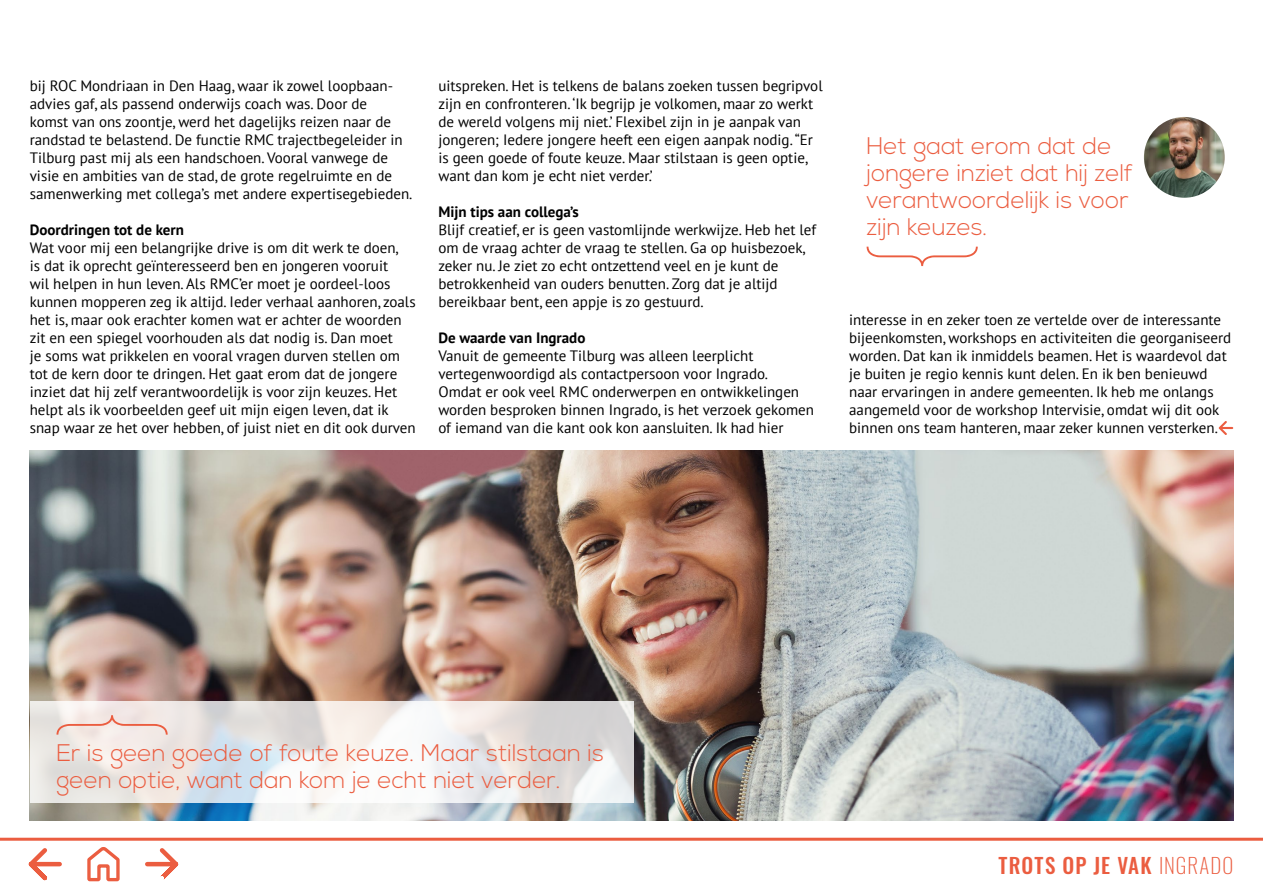
<style>
.page{position:relative;width:1263px;height:893px;background:#fff}
.page>*{position:absolute;margin:0;border:0;box-sizing:border-box;transform-origin:0 0}
.t1{font:300 24px/27px "Nexa";color:#eb5d40}
.t2{font:500 21px "Oswald";letter-spacing:.05em;color:#eb5d40}
.t3{font:15px/18px "PT Sans";color:#000}
.t4{font:700 15px "PT Sans";color:#000}
.s1{font-weight:200}
</style>
<div class="page">
<img style="left:30px;top:451px;width:1203px;height:369px">
<svg style="left:866px;top:247px;width:112px;height:19px"></svg>
<img style="left:1144px;top:117px;width:81px;height:81px;border-radius:40px">
<svg style="left:30px;top:702px;width:604px;height:101px"></svg>
<svg style="left:56px;top:715px;width:112px;height:20px;background:#f1d9d3"></svg>
<svg style="left:1219px;top:421px;width:14px;height:14px"></svg>
<svg style="left:145px;top:848px;width:34px;height:32px"></svg>
<svg style="left:28px;top:848px;width:34px;height:33px"></svg>
<svg style="left:87px;top:847px;width:33px;height:35px"></svg>
<hr style="left:0;top:838px;width:1263px;height:3px;background:#eb5d40">
<p class="t3" style="left:30px;top:76px;width:384px">bij ROC Mondriaan in Den Haag, waar ik zowel loopbaan&shy;advies gaf, als passend onderwijs coach was. Door de<br>komst van ons zoontje, werd het dagelijks reizen naar de randstad te belastend. De functie RMC trajectbegeleider in Tilburg past mij als een handschoen. Vooral vanwege de visie en ambities van de stad, de grote regelruimte en de samenwerking met collega’s met andere expertisegebieden.</p>
<p class="t4" style="left:30px;top:219px;width:156px">Doordringen tot de kern</p>
<p class="t3" style="left:30px;top:238px;width:387px">Wat voor mij een belangrijke drive is om dit werk te doen,<br>is dat ik oprecht geïnteresseerd ben en jongeren vooruit<br>wil helpen in hun leven. Als RMC’er moet je oordeel-loos kunnen mopperen zeg ik altijd. Ieder verhaal aanhoren, zoals het is, maar ook erachter komen wat er achter de woorden zit en een spiegel voorhouden als dat nodig is. Dan moet<br>je soms wat prikkelen en vooral vragen durven stellen om tot de kern door te dringen. Het gaat erom dat de jongere inziet dat hij zelf verantwoordelijk is voor zijn keuzes. Het helpt als ik voorbeelden geef uit mijn eigen leven, dat ik snap waar ze het over hebben, of juist niet en dit ook durven</p>
<p class="t3" style="left:438px;top:76px;width:386px">uitspreken. Het is telkens de balans zoeken tussen begripvol zijn en confronteren. ‘Ik begrijp je volkomen, maar zo werkt de wereld volgens mij niet.’ Flexibel zijn in je aanpak van jongeren; Iedere jongere heeft een eigen aanpak nodig. “Er is geen goede of foute keuze. Maar stilstaan is geen optie, want dan kom je echt niet verder.’</p>
<p class="t4" style="left:438px;top:201px;width:142px">Mijn tips aan collega’s</p>
<p class="t3" style="left:438px;top:220px;width:379px">Blijf creatief, er is geen vastomlijnde werkwijze. Heb het lef om de vraag achter de vraag te stellen. Ga op huisbezoek, zeker nu. Je ziet zo echt ontzettend veel en je kunt de betrokkenheid van ouders benutten. Zorg dat je altijd bereikbaar bent, een appje is zo gestuurd.</p>
<p class="t4" style="left:438px;top:327px;width:148px">De waarde van Ingrado</p>
<p class="t3" style="left:438px;top:346px;width:377px">Vanuit de gemeente Tilburg was alleen leerplicht vertegenwoordigd als contactpersoon voor Ingrado.<br>Omdat er ook veel RMC onderwerpen en ontwikkelingen worden besproken binnen Ingrado, is het verzoek gekomen of iemand van die kant ook kon aansluiten. Ik had hier</p>
<h1 class="t1" style="left:866px;top:133px;width:268px">Het gaat erom dat de jongere inziet dat hij zelf verantwoordelijk is voor zijn keuzes.</h1>
<p class="t3" style="left:849px;top:310px;width:383px">interesse in en zeker toen ze vertelde over de interessante bijeenkomsten, workshops en activiteiten die georganiseerd worden. Dat kan ik inmiddels beamen. Het is waardevol dat je buiten je regio kennis kunt delen. En ik ben benieuwd naar ervaringen in andere gemeenten. Ik heb me onlangs aangemeld voor de workshop Intervisie, omdat wij dit ook binnen ons team hanteren, maar zeker kunnen versterken.</p>
<h1 class="t1" style="left:56px;top:740px;width:549px">Er is geen goede of foute keuze. Maar stilstaan is geen optie, want dan kom je echt niet verder.</h1>
<h2 class="t2" style="left:998px;top:854px;width:236px">TROTS OP JE VAK <span class="s1">INGRADO</span></h2>
</div>
